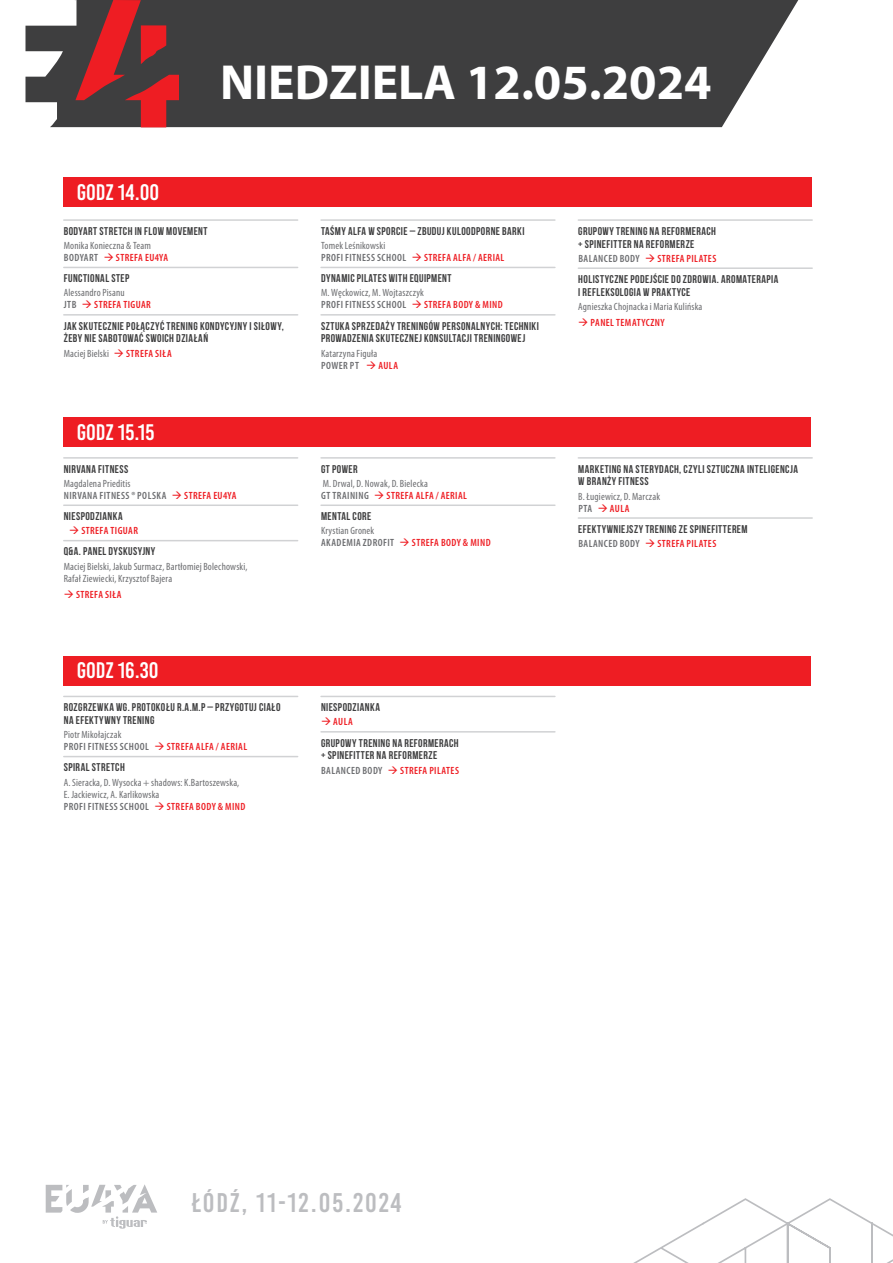
<style>
.page{position:relative;width:893px;height:1263px;background:#fff}
.page>*{position:absolute;margin:0;border:0;box-sizing:border-box;transform-origin:0 0}
.t1{font:700 49.5px "Myriad Pro";color:#fff}
.t2{font:27px "Bebas Kai";letter-spacing:.07em;color:#bcbdc0}
.nazwisko{font:22.5px "Bebas Kai";color:#fff}
.temat{font:11.25px/12.8px "Bebas Neue";letter-spacing:.04em;color:#3e3e3f}
.nazwisko-2{font:condensed 10.5px/12px "Myriad Pro";letter-spacing:.015em;color:#6c6d70}
.nazwisko-3{font:600 condensed 10.5px/12px "Myriad Pro";letter-spacing:.04em;color:#6c6d70}
.szkola{font:600 condensed 10.5px "Myriad Pro";letter-spacing:.04em;color:#ee1d23}
.nazwisko-4{font:600 condensed 10.5px "Myriad Pro";letter-spacing:.04em;color:#ee1d23}
.s1{font-weight:600}
.s2{color:#ee1d23}
.s3{font-weight:600;color:#ee1d23}
.s4{font-weight:400}
.s5{color:#6c6d70}
</style>
<div class="page">
<div style="left:179px;top:0;width:619px;height:127px;background:#3e3e3f"></div>
<svg style="left:633px;top:1198px;width:260px;height:65px"></svg>
<svg style="left:25px;top:0;width:154px;height:128px;background:#875355"></svg>
<svg style="left:46px;top:1184px;width:111px;height:45px"></svg>
<hr style="left:64px;top:219px;width:234px;height:2px;background:#d1d2d4">
<hr style="left:64px;top:267px;width:234px;height:1px;background:#d1d2d4">
<hr style="left:64px;top:314px;width:234px;height:2px;background:#d1d2d4">
<hr style="left:321px;top:219px;width:234px;height:2px;background:#d1d2d4">
<hr style="left:321px;top:267px;width:234px;height:1px;background:#d1d2d4">
<hr style="left:321px;top:314px;width:234px;height:2px;background:#d1d2d4">
<hr style="left:64px;top:457px;width:234px;height:2px;background:#d1d2d4">
<hr style="left:64px;top:504px;width:234px;height:2px;background:#d1d2d4">
<hr style="left:64px;top:540px;width:234px;height:1px;background:#d1d2d4">
<hr style="left:64px;top:696px;width:234px;height:1px;background:#d1d2d4">
<hr style="left:64px;top:756px;width:234px;height:1px;background:#d1d2d4">
<hr style="left:321px;top:457px;width:234px;height:2px;background:#d1d2d4">
<hr style="left:321px;top:504px;width:234px;height:2px;background:#d1d2d4">
<hr style="left:321px;top:696px;width:234px;height:1px;background:#d1d2d4">
<hr style="left:321px;top:731px;width:234px;height:1px;background:#d1d2d4">
<div style="left:64px;top:177px;width:748px;height:30px;background:#ee1d23"></div>
<div style="left:64px;top:417px;width:747px;height:30px;background:#ee1d23"></div>
<div style="left:64px;top:656px;width:747px;height:29px;background:#ee1d23"></div>
<hr style="left:578px;top:219px;width:234px;height:2px;background:#d1d2d4">
<hr style="left:578px;top:267px;width:234px;height:2px;background:#d1d2d4">
<hr style="left:578px;top:457px;width:234px;height:2px;background:#d1d2d4">
<hr style="left:578px;top:517px;width:234px;height:2px;background:#d1d2d4">
<p class="nazwisko" style="left:77px;top:180px;width:84px">GODZ 14.00</p>
<p class="t1" style="left:220px;top:50px;width:493px">NIEDZIELA 12.05.2024</p>
<p class="temat" style="left:64px;top:224px;width:145px">BODYART STRETCH IN FLOW MOVEMENT</p>
<p class="nazwisko-2" style="left:64px;top:239px;width:106px">Monika Konieczna &amp; Team<br><span class="s1">BODYART</span> <span class="s2">→</span> <span class="s3">STREFA EU4YA</span></p>
<p class="temat" style="left:64px;top:272px;width:67px">FUNCTIONAL STEP</p>
<p class="nazwisko-2" style="left:64px;top:287px;width:89px">Alessandro Pisanu<br><span class="s1">JTB</span> <span class="s2">→</span> <span class="s3">STREFA TIGUAR</span></p>
<p class="temat" style="left:64px;top:319px;width:222px">JAK SKUTECZNIE POŁĄCZYĆ TRENING KONDYCYJNY I SIŁOWY,<br>ŻEBY NIE SABOTOWAĆ SWOICH DZIAŁAŃ</p>
<p class="nazwisko-2" style="left:64px;top:347px;width:109px">Maciej Bielski <span class="s2">→</span> <span class="s3">STREFA SIŁA</span></p>
<p class="nazwisko" style="left:77px;top:420px;width:79px">GODZ 15.15</p>
<p class="temat" style="left:64px;top:462px;width:66px">NIRVANA FITNESS</p>
<p class="nazwisko-3" style="left:64px;top:477px;width:174px"><span class="s4">Magdalena Prieditis<br></span>NIRVANA FITNESS ® POLSKA <span class="s2">→ STREFA EU4YA</span></p>
<p class="temat" style="left:64px;top:510px;width:60px">NIESPODZIANKA</p>
<p class="szkola" style="left:69px;top:524px;width:70px">→ STREFA TIGUAR</p>
<p class="temat" style="left:64px;top:545px;width:93px">Q&amp;A. PANEL DYSKUSYJNY</p>
<p class="nazwisko-2" style="left:64px;top:560px;width:185px">Maciej Bielski, Jakub Surmacz, Bartłomiej Bolechowski,<br>Rafał Ziewiecki, Krzysztof Bajera</p>
<p class="szkola" style="left:64px;top:588px;width:59px">→ STREFA SIŁA</p>
<p class="nazwisko" style="left:77px;top:659px;width:83px">GODZ 16.30</p>
<p class="temat" style="left:64px;top:701px;width:218px">ROZGRZEWKA WG. PROTOKOŁU R.A.M.P – PRZYGOTUJ CIAŁO<br>NA EFEKTYWNY TRENING</p>
<p class="nazwisko-3" style="left:64px;top:728px;width:185px"><span class="s4">Piotr Mikołajczak<br></span>PROFI FITNESS SCHOOL <span class="s2">→ STREFA ALFA / AERIAL</span></p>
<p class="temat" style="left:64px;top:761px;width:63px">SPIRAL STRETCH</p>
<p class="nazwisko-2" style="left:64px;top:776px;width:183px">A. Sieracka, D. Wysocka + shadows: K.Bartoszewska,<br>E. Jackiewicz, A. Karlikowska<br><span class="s1">PROFI FITNESS SCHOOL</span> <span class="s2">→</span> <span class="s3">STREFA BODY &amp; MIND</span></p>
<p class="temat" style="left:321px;top:224px;width:205px">TAŚMY ALFA W SPORCIE – ZBUDUJ KULOODPORNE BARKI</p>
<p class="nazwisko-3" style="left:321px;top:239px;width:185px"><span class="s4">Tomek Leśnikowski<br></span>PROFI FITNESS SCHOOL <span class="s2">→ STREFA ALFA / AERIAL</span></p>
<p class="temat" style="left:321px;top:272px;width:132px">DYNAMIC PILATES WITH EQUIPMENT</p>
<p class="nazwisko-2" style="left:321px;top:287px;width:183px">M. Węckowicz, M. Wojtaszczyk<br><span class="s1">PROFI FITNESS SCHOOL</span> <span class="s2">→</span> <span class="s3">STREFA BODY &amp; MIND</span></p>
<p class="temat" style="left:321px;top:319px;width:219px">SZTUKA SPRZEDAŻY TRENINGÓW PERSONALNYCH: TECHNIKI<br>PROWADZENIA SKUTECZNEJ KONSULTACJI TRENINGOWEJ</p>
<p class="nazwisko-2" style="left:321px;top:347px;width:79px">Katarzyna Figuła<br><span class="s1">POWER PT</span> <span class="s2">→</span> <span class="s3">AULA</span></p>
<p class="temat" style="left:321px;top:462px;width:38px">GT POWER</p>
<p class="nazwisko-2" style="left:321px;top:477px;width:147px">M. Drwal, D. Nowak, D. Bielecka<br><span class="s1">GT TRAINING</span> <span class="s2">→</span> <span class="s3">STREFA ALFA / AERIAL</span></p>
<p class="temat" style="left:321px;top:510px;width:52px">MENTAL CORE</p>
<p class="nazwisko-3" style="left:321px;top:524px;width:171px"><span class="s4">Krystian Gronek<br></span>AKADEMIA ZDROFIT <span class="s2">→ STREFA BODY &amp; MIND</span></p>
<p class="temat" style="left:321px;top:701px;width:60px">NIESPODZIANKA</p>
<p class="szkola" style="left:321px;top:715px;width:33px">→ AULA</p>
<p class="temat" style="left:321px;top:736px;width:139px">GRUPOWY TRENING NA REFORMERACH + SPINEFITTER NA REFORMERZE</p>
<p class="szkola" style="left:321px;top:763px;width:139px"><span class="s5">BALANCED BODY</span> → STREFA PILATES</p>
<p class="temat" style="left:578px;top:224px;width:139px">GRUPOWY TRENING NA REFORMERACH + SPINEFITTER NA REFORMERZE</p>
<p class="szkola" style="left:578px;top:252px;width:139px"><span class="s5">BALANCED BODY</span> → STREFA PILATES</p>
<p class="temat" style="left:578px;top:273px;width:202px">HOLISTYCZNE PODEJŚCIE DO ZDROWIA. AROMATERAPIA<br>I REFLEKSOLOGIA W PRAKTYCE</p>
<p class="nazwisko-2" style="left:578px;top:300px;width:126px">Agnieszka Chojnacka i Maria Kulińska</p>
<p class="nazwisko-4" style="left:578px;top:316px;width:88px">→ PANEL TEMATYCZNY</p>
<p class="temat" style="left:578px;top:462px;width:221px">MARKETING NA STERYDACH, CZYLI SZTUCZNA INTELIGENCJA<br>W BRANŻY FITNESS</p>
<p class="nazwisko-2" style="left:578px;top:490px;width:83px">B. Ługiewicz, D. Marczak<br><span class="s1">PTA</span> <span class="s2">→</span> <span class="s3">AULA</span></p>
<p class="temat" style="left:578px;top:522px;width:171px">EFEKTYWNIEJSZY TRENING ZE SPINEFITTEREM</p>
<p class="szkola" style="left:578px;top:537px;width:139px"><span class="s5">BALANCED BODY</span> → STREFA PILATES</p>
<p class="t2" style="left:191px;top:1188px;width:212px">ŁÓDŹ, 11-12.05.2024</p>
</div>
